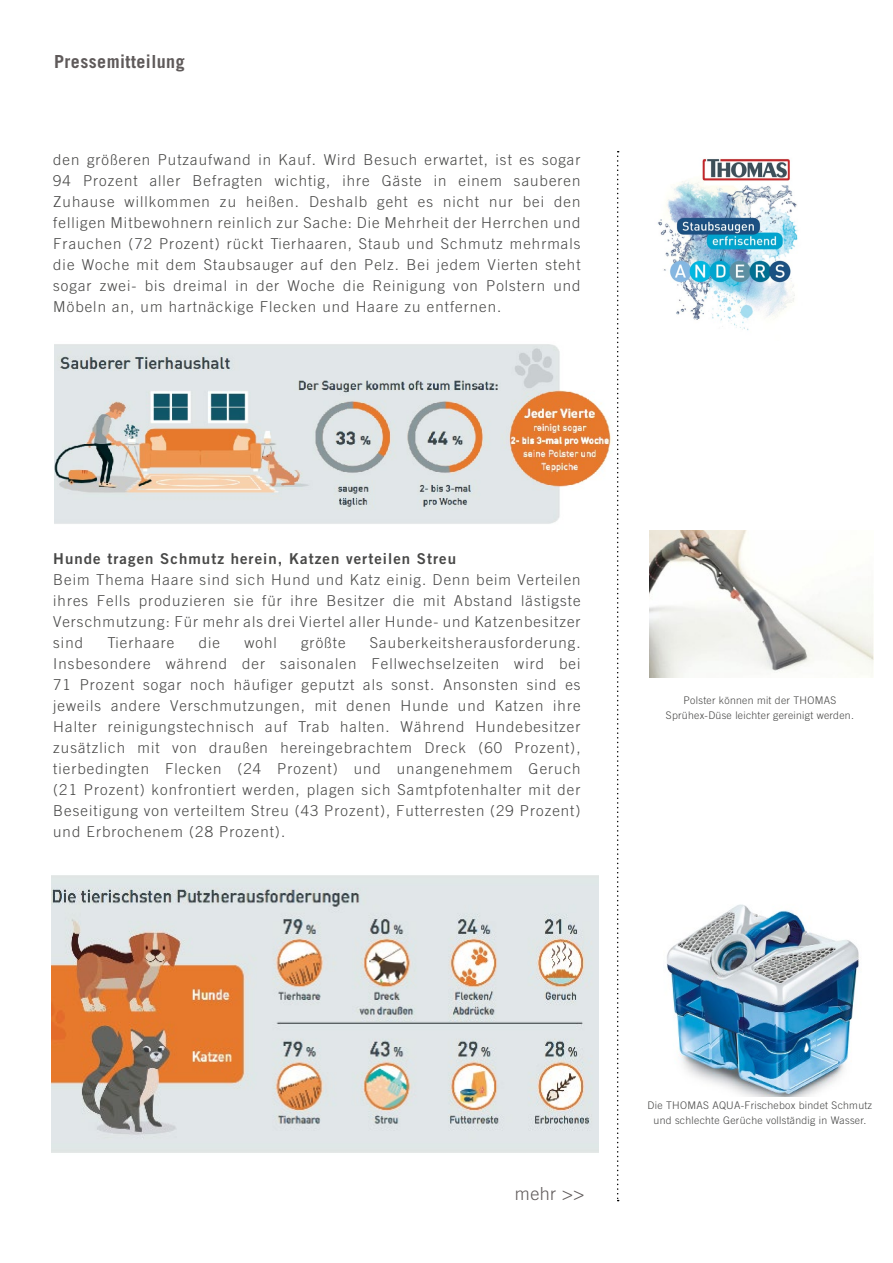
<style>
.page{position:relative;width:893px;height:1263px;background:#fff}
.page>*{position:absolute;margin:0;border:0;box-sizing:border-box;transform-origin:0 0}
.t1{font:700 18px "Trade Gothic LT";letter-spacing:.025em;color:#5f5a5a}
.t2{font:300 18px "Trade Gothic LT";color:#5f5a5a}
.Fließtext_PM{font:300 15px/21px "Trade Gothic LT";letter-spacing:.07em;color:#484847;text-align:justify}
.Fließtext_PM-2{font:15px "Trade Gothic LT Bold Two";letter-spacing:.07em;color:#484847}
.Boilerplate_PM{font:300 10.5px/15px "Trade Gothic LT";letter-spacing:.025em;color:#484847;text-align:center}
</style>
<div class="page">
<svg style="left:617px;top:151px;width:2px;height:1050px"></svg>
<img style="left:657px;top:158px;width:141px;height:173px">
<img style="left:666px;top:904px;width:193px;height:192px">
<img style="left:649px;top:531px;width:224px;height:146px">
<img style="left:54px;top:344px;width:557px;height:180px">
<img style="left:52px;top:875px;width:546px;height:278px">
<p class="t1" style="left:54px;top:50px;width:132px">Pressemitteilung</p>
<p class="Fließtext_PM" style="left:53px;top:149px;width:529px">den größeren Putzaufwand in Kauf. Wird Besuch erwartet, ist es sogar 94 Prozent aller Befragten wichtig, ihre Gäste in einem sauberen Zuhause willkommen zu heißen. Deshalb geht es nicht nur bei den felligen Mitbewohnern reinlich zur Sache: Die Mehrheit der Herrchen und Frauchen (72 Prozent) rückt Tierhaaren, Staub und Schmutz mehrmals die Woche mit dem Staubsauger auf den Pelz. Bei jedem Vierten steht sogar zwei- bis dreimal in der Woche die Reinigung von Polstern und Möbeln an, um hartnäckige Flecken und Haare zu entfernen.</p>
<p class="Fließtext_PM-2" style="left:53px;top:549px;width:404px">Hunde tragen Schmutz herein, Katzen verteilen Streu</p>
<p class="Fließtext_PM" style="left:53px;top:569px;width:529px">Beim Thema Haare sind sich Hund und Katz einig. Denn beim Verteilen ihres Fells produzieren sie für ihre Besitzer die mit Abstand lästigste Verschmutzung: Für mehr als drei Viertel aller Hunde- und Katzenbesitzer sind</p>
<p class="Fließtext_PM" style="left:53px;top:632px;width:529px;text-indent:317px">Sauberkeitsherausforderung.<br>Insbesondere während der saisonalen Fellwechselzeiten wird bei 71 Prozent sogar noch häufiger geputzt als sonst. Ansonsten sind es jeweils andere Verschmutzungen, mit denen Hunde und Katzen ihre Halter reinigungstechnisch auf Trab halten. Während Hundebesitzer zusätzlich mit von draußen hereingebrachtem Dreck (60 Prozent), tierbedingten Flecken (24 Prozent) und unangenehmem Geruch (21 Prozent) konfrontiert werden, plagen sich Samtpfotenhalter mit der Beseitigung von verteiltem Streu (43 Prozent), Futterresten (29 Prozent) und Erbrochenem (28 Prozent).</p>
<p class="Fließtext_PM" style="left:107px;top:632px;width:69px">Tierhaare</p>
<p class="Fließtext_PM" style="left:199px;top:632px;width:23px">die</p>
<p class="Fließtext_PM" style="left:244px;top:632px;width:34px">wohl</p>
<p class="Fließtext_PM" style="left:301px;top:632px;width:46px">größte</p>
<p class="Boilerplate_PM" style="left:684px;top:693px;width:154px">Polster können mit der THOMAS</p>
<p class="Boilerplate_PM" style="left:666px;top:708px;width:189px">Sprühex-Düse leichter gereinigt werden.</p>
<p class="t2" style="left:515px;top:1183px;width:71px">mehr &gt;&gt;</p>
<p class="Boilerplate_PM" style="left:648px;top:1097px;width:226px">Die THOMAS AQUA-Frischebox bindet Schmutz und schlechte Gerüche vollständig in Wasser.</p>
</div>
